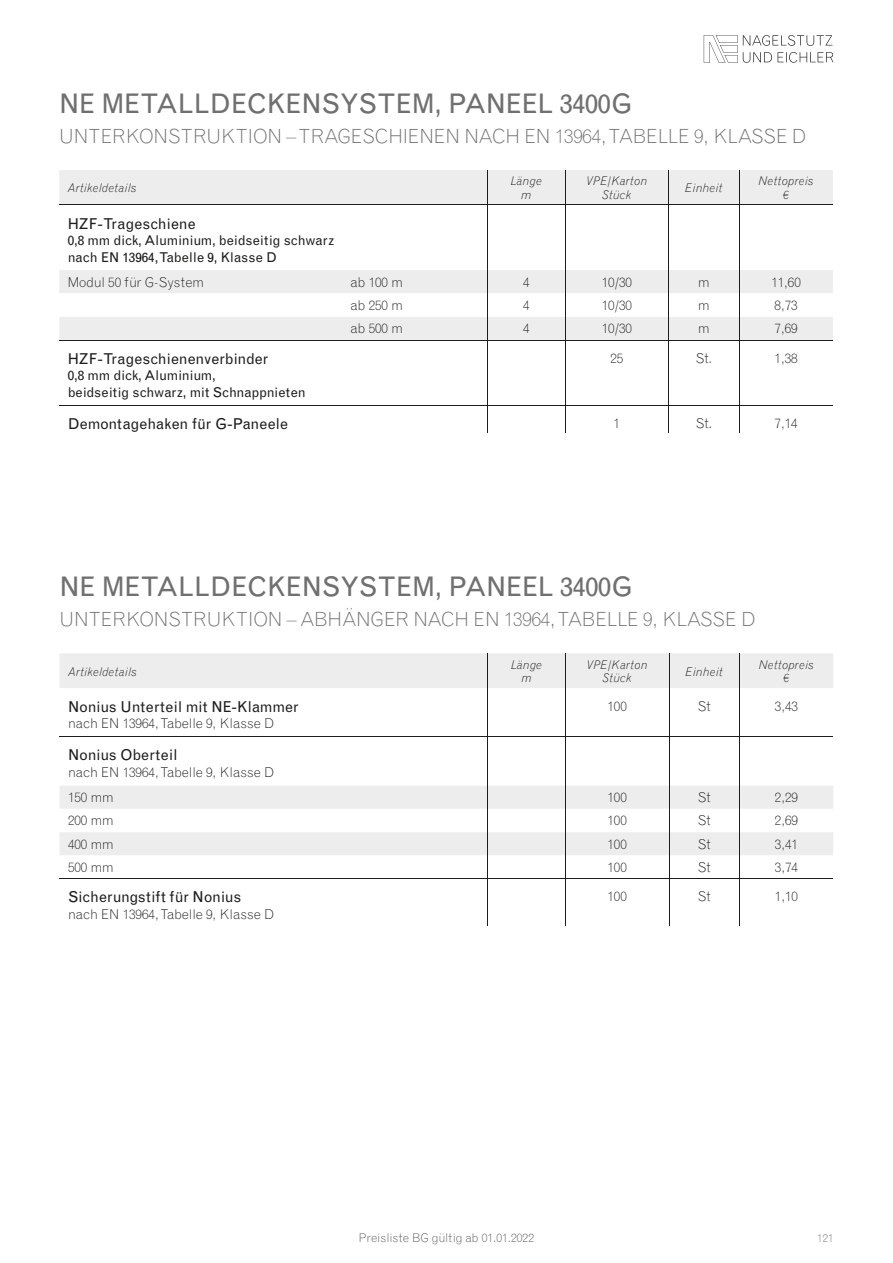
<style>
.page{position:relative;width:893px;height:1263px;background:#fff}
.page>*{position:absolute;margin:0;border:0;box-sizing:border-box;transform-origin:0 0}
.t1{font:27px "Grotesque MT Std";letter-spacing:-.005em;color:#70706f}
.t2{font:300 19.5px "Grotesque MT Std";letter-spacing:-.005em;color:#70706f}
.t3{font:15px "Grotesque MT Std";color:#1d1d1b}
.t4{font:300 13.5px/25px "Grotesque MT Std";color:#1d1d1b}
.t5{font:13.5px/16.5px "Grotesque MT Std";color:#1d1d1b}
.t6{font:italic 300 12px/13.5px "Grotesque MT Std";color:#1d1d1b;text-align:center}
.t7{font:300 12px "Grotesque MT Std";color:#575756}
.t8{font:italic 300 12px/13.5px "Grotesque MT Std";letter-spacing:.02em;color:#1d1d1b;text-align:center}
.t9{font:300 11.25px "Grotesque MT Std";color:#70706f}
</style>
<div class="page">
<svg style="left:704px;top:35px;width:129px;height:28px"></svg>
<div style="left:59px;top:170px;width:774px;height:35px;background:#ededed"></div>
<svg style="left:59px;top:206px;width:774px;height:227px"></svg>
<hr style="left:487px;top:170px;width:1px;height:35px;background:#1d1d1b">
<hr style="left:487px;top:205px;width:1px;height:65px;background:#1d1d1b">
<svg style="left:487px;top:270px;width:1px;height:70px"></svg>
<hr style="left:487px;top:340px;width:1px;height:65px;background:#1d1d1b">
<svg style="left:487px;top:406px;width:1px;height:27px"></svg>
<hr style="left:59px;top:205px;width:278px;height:1px;background:#1d1d1b">
<hr style="left:342px;top:205px;width:146px;height:1px;background:#1d1d1b">
<hr style="left:488px;top:205px;width:77px;height:1px;background:#1d1d1b">
<hr style="left:565px;top:205px;width:104px;height:1px;background:#1d1d1b">
<hr style="left:669px;top:205px;width:70px;height:1px;background:#1d1d1b">
<hr style="left:739px;top:205px;width:94px;height:1px;background:#1d1d1b">
<hr style="left:565px;top:170px;width:1px;height:35px;background:#1d1d1b">
<hr style="left:669px;top:170px;width:1px;height:35px;background:#1d1d1b">
<hr style="left:739px;top:170px;width:1px;height:35px;background:#1d1d1b">
<hr style="left:565px;top:205px;width:1px;height:65px;background:#1d1d1b">
<hr style="left:669px;top:205px;width:1px;height:65px;background:#1d1d1b">
<hr style="left:739px;top:205px;width:1px;height:65px;background:#1d1d1b">
<svg style="left:565px;top:270px;width:1px;height:70px"></svg>
<svg style="left:669px;top:270px;width:1px;height:70px"></svg>
<svg style="left:739px;top:270px;width:1px;height:70px"></svg>
<hr style="left:565px;top:340px;width:1px;height:65px;background:#1d1d1b">
<hr style="left:669px;top:340px;width:1px;height:65px;background:#1d1d1b">
<hr style="left:739px;top:340px;width:1px;height:65px;background:#1d1d1b">
<svg style="left:565px;top:406px;width:1px;height:27px"></svg>
<svg style="left:669px;top:406px;width:1px;height:27px"></svg>
<svg style="left:739px;top:406px;width:1px;height:27px"></svg>
<hr style="left:59px;top:340px;width:278px;height:1px;background:#1d1d1b">
<hr style="left:342px;top:340px;width:146px;height:1px;background:#1d1d1b">
<hr style="left:488px;top:340px;width:77px;height:1px;background:#1d1d1b">
<hr style="left:565px;top:340px;width:104px;height:1px;background:#1d1d1b">
<hr style="left:669px;top:340px;width:70px;height:1px;background:#1d1d1b">
<hr style="left:739px;top:340px;width:94px;height:1px;background:#1d1d1b">
<hr style="left:59px;top:405px;width:278px;height:1px;background:#1d1d1b">
<hr style="left:342px;top:405px;width:146px;height:1px;background:#1d1d1b">
<hr style="left:488px;top:405px;width:77px;height:1px;background:#1d1d1b">
<hr style="left:565px;top:405px;width:104px;height:1px;background:#1d1d1b">
<hr style="left:669px;top:405px;width:70px;height:1px;background:#1d1d1b">
<hr style="left:739px;top:405px;width:94px;height:1px;background:#1d1d1b">
<div style="left:60px;top:653px;width:773px;height:35px;background:#ededed"></div>
<svg style="left:60px;top:738px;width:773px;height:188px"></svg>
<hr style="left:488px;top:653px;width:1px;height:35px;background:#1d1d1b">
<hr style="left:488px;top:737px;width:1px;height:48px;background:#1d1d1b">
<svg style="left:488px;top:785px;width:1px;height:94px"></svg>
<hr style="left:488px;top:879px;width:1px;height:47px;background:#1d1d1b">
<hr style="left:565px;top:653px;width:1px;height:35px;background:#1d1d1b">
<hr style="left:669px;top:653px;width:1px;height:35px;background:#1d1d1b">
<hr style="left:739px;top:653px;width:1px;height:35px;background:#1d1d1b">
<hr style="left:565px;top:737px;width:1px;height:48px;background:#1d1d1b">
<hr style="left:669px;top:737px;width:1px;height:48px;background:#1d1d1b">
<hr style="left:739px;top:737px;width:1px;height:48px;background:#1d1d1b">
<svg style="left:565px;top:785px;width:1px;height:94px"></svg>
<svg style="left:669px;top:785px;width:1px;height:94px"></svg>
<hr style="left:565px;top:879px;width:1px;height:47px;background:#1d1d1b">
<hr style="left:669px;top:879px;width:1px;height:47px;background:#1d1d1b">
<svg style="left:60px;top:688px;width:773px;height:49px"></svg>
<hr style="left:342px;top:737px;width:146px;height:1px;background:#1d1d1b">
<hr style="left:488px;top:737px;width:77px;height:1px;background:#1d1d1b">
<hr style="left:565px;top:737px;width:104px;height:1px;background:#1d1d1b">
<hr style="left:669px;top:737px;width:71px;height:1px;background:#1d1d1b">
<hr style="left:740px;top:737px;width:93px;height:1px;background:#1d1d1b">
<hr style="left:60px;top:879px;width:278px;height:1px;background:#1d1d1b">
<hr style="left:342px;top:879px;width:146px;height:1px;background:#1d1d1b">
<hr style="left:488px;top:879px;width:77px;height:1px;background:#1d1d1b">
<hr style="left:565px;top:879px;width:104px;height:1px;background:#1d1d1b">
<hr style="left:669px;top:879px;width:71px;height:1px;background:#1d1d1b">
<hr style="left:740px;top:879px;width:93px;height:1px;background:#1d1d1b">
<svg style="left:739px;top:785px;width:1px;height:94px"></svg>
<hr style="left:739px;top:879px;width:1px;height:47px;background:#1d1d1b">
<h1 class="t1" style="left:59px;top:88px;width:575px">NE METALLDECKENSYSTEM, PANEEL 3400G</h1>
<h2 class="t2" style="left:59px;top:124px;width:749px">UNTERKONSTRUKTION – TRAGESCHIENEN NACH EN 13964, TABELLE 9, KLASSE D</h2>
<p class="t6" style="left:68px;top:181px;width:70px">Artikeldetails</p>
<p class="t6" style="left:511px;top:174px;width:32px">Länge m</p>
<p class="t6" style="left:586px;top:174px;width:63px">VPE/Karton<br>Stück</p>
<p class="t6" style="left:685px;top:181px;width:39px">Einheit</p>
<p class="t8" style="left:758px;top:174px;width:57px">Nettopreis €</p>
<p class="t3" style="left:68px;top:215px;width:129px">HZF-Trageschiene</p>
<p class="t5" style="left:68px;top:232px;width:268px">0,8 mm dick, Aluminium, beidseitig schwarz nach EN 13964, Tabelle 9, Klasse D</p>
<p class="t4" style="left:68px;top:269px;width:138px">Modul 50 für G-System</p>
<p class="t4" style="left:350px;top:269px;width:54px">ab 100 m</p>
<p class="t4" style="left:523px;top:269px;width:8px">4</p>
<p class="t4" style="left:602px;top:269px;width:32px">10/30</p>
<p class="t4" style="left:698px;top:269px;width:13px">m</p>
<p class="t4" style="left:771px;top:269px;width:31px">11,60</p>
<p class="t4" style="left:350px;top:293px;width:54px">ab 250 m</p>
<p class="t4" style="left:523px;top:293px;width:8px">4</p>
<p class="t4" style="left:602px;top:293px;width:32px">10/30</p>
<p class="t4" style="left:698px;top:293px;width:13px">m</p>
<p class="t4" style="left:775px;top:293px;width:25px">8,73</p>
<p class="t4" style="left:350px;top:316px;width:54px">ab 500 m</p>
<p class="t4" style="left:523px;top:316px;width:8px">4</p>
<p class="t4" style="left:602px;top:316px;width:32px">10/30</p>
<p class="t4" style="left:698px;top:316px;width:13px">m</p>
<p class="t4" style="left:775px;top:316px;width:25px">7,69</p>
<p class="t3" style="left:68px;top:350px;width:202px">HZF-Trageschienenverbinder</p>
<p class="t5" style="left:68px;top:367px;width:240px">0,8 mm dick, Aluminium,<br>beidseitig schwarz, mit Schnappnieten</p>
<p class="t4" style="left:610px;top:345px;width:14px">25</p>
<p class="t4" style="left:696px;top:345px;width:18px">St.</p>
<p class="t4" style="left:775px;top:345px;width:25px">1,38</p>
<p class="t3" style="left:68px;top:415px;width:222px">Demontagehaken für G-Paneele</p>
<p class="t4" style="left:614px;top:410px;width:8px">1</p>
<p class="t4" style="left:696px;top:410px;width:18px">St.</p>
<p class="t4" style="left:775px;top:410px;width:25px">7,14</p>
<h1 class="t1" style="left:60px;top:571px;width:575px">NE METALLDECKENSYSTEM, PANEEL 3400G</h1>
<h2 class="t2" style="left:60px;top:608px;width:698px">UNTERKONSTRUKTION – ABHÄNGER NACH EN 13964, TABELLE 9, KLASSE D</h2>
<p class="t6" style="left:68px;top:664px;width:70px">Artikeldetails</p>
<p class="t6" style="left:511px;top:658px;width:32px">Länge m</p>
<p class="t6" style="left:586px;top:658px;width:63px">VPE/Karton<br>Stück</p>
<p class="t6" style="left:686px;top:664px;width:39px">Einheit</p>
<p class="t8" style="left:759px;top:658px;width:57px">Nettopreis €</p>
<p class="t3" style="left:68px;top:698px;width:232px">Nonius Unterteil mit NE-Klammer</p>
<p class="t4" style="left:68px;top:711px;width:208px">nach EN 13964, Tabelle 9, Klasse D</p>
<p class="t4" style="left:607px;top:693px;width:21px">100</p>
<p class="t4" style="left:698px;top:693px;width:15px">St</p>
<p class="t4" style="left:775px;top:693px;width:25px">3,43</p>
<p class="t3" style="left:68px;top:746px;width:111px">Nonius Oberteil</p>
<p class="t4" style="left:68px;top:760px;width:208px">nach EN 13964, Tabelle 9, Klasse D<br>150 mm</p>
<p class="t4" style="left:607px;top:785px;width:21px">100</p>
<p class="t4" style="left:698px;top:785px;width:15px">St</p>
<p class="t4" style="left:775px;top:785px;width:25px">2,29</p>
<p class="t4" style="left:68px;top:808px;width:47px">200 mm</p>
<p class="t4" style="left:607px;top:808px;width:21px">100</p>
<p class="t4" style="left:698px;top:808px;width:15px">St</p>
<p class="t4" style="left:775px;top:808px;width:25px">2,69</p>
<p class="t4" style="left:68px;top:831px;width:47px">400 mm</p>
<p class="t4" style="left:607px;top:831px;width:21px">100</p>
<p class="t4" style="left:698px;top:831px;width:15px">St</p>
<p class="t4" style="left:775px;top:831px;width:25px">3,41</p>
<p class="t4" style="left:68px;top:855px;width:47px">500 mm</p>
<p class="t4" style="left:607px;top:855px;width:21px">100</p>
<p class="t4" style="left:698px;top:855px;width:15px">St</p>
<p class="t4" style="left:775px;top:855px;width:25px">3,74</p>
<p class="t3" style="left:68px;top:888px;width:175px">Sicherungstift für Nonius</p>
<p class="t4" style="left:68px;top:901px;width:208px">nach EN 13964, Tabelle 9, Klasse D</p>
<p class="t4" style="left:607px;top:884px;width:21px">100</p>
<p class="t4" style="left:698px;top:884px;width:15px">St</p>
<p class="t4" style="left:775px;top:884px;width:25px">1,10</p>
<p class="t7" style="left:359px;top:1230px;width:177px">Preisliste BG gültig ab 01.01.2022</p>
<p class="t9" style="left:817px;top:1231px;width:18px">121</p>
</div>
